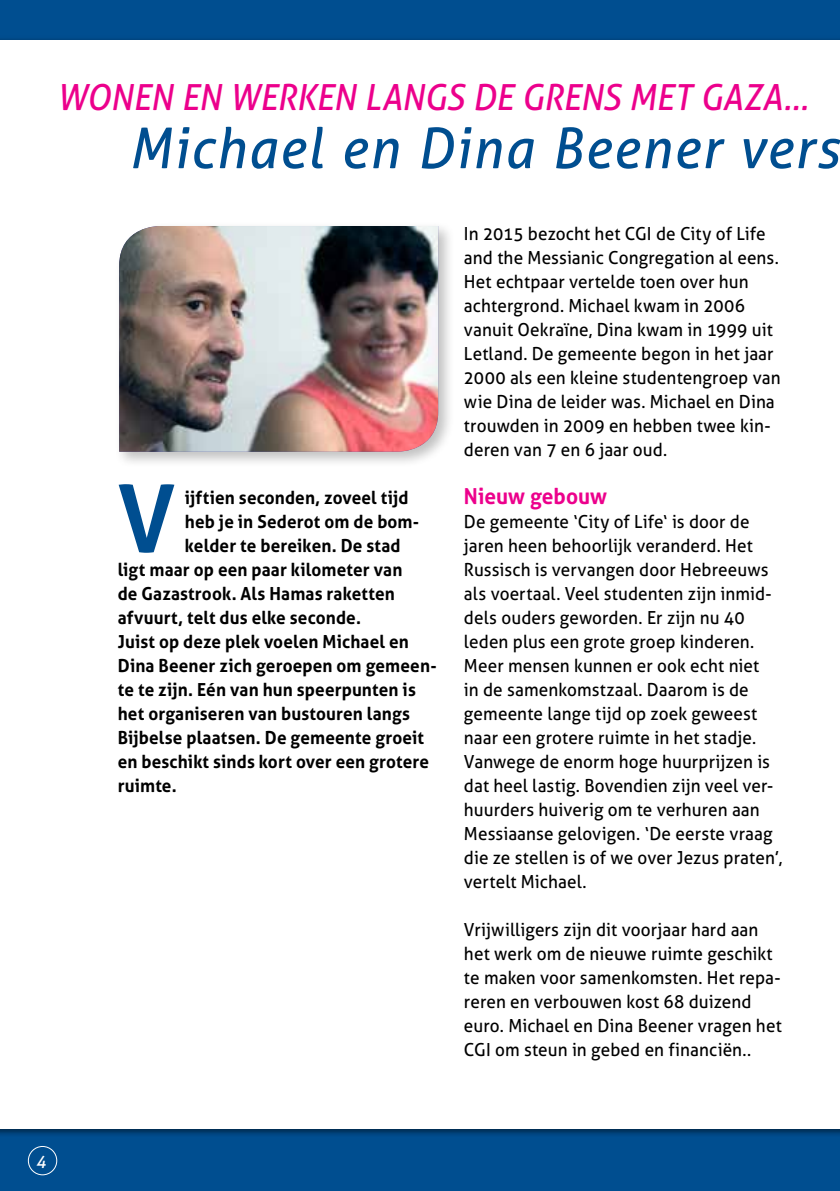
<style>
.page{position:relative;width:840px;height:1191px;background:#fff}
.page>*{position:absolute;margin:0;border:0;box-sizing:border-box;transform-origin:0 0}
.t1{font:700 93.8px "Aller";color:#004e90;scale:.95 1}
.t2{font:italic 56px "Aller";letter-spacing:.03em;color:#004e90;scale:.95 1}
.t3{font:italic 36px "Aller";letter-spacing:-.01em;color:#ec008c;scale:.95 1}
.t4{font:700 22px "Aller";color:#ec008c;scale:.95 1}
.t5{font:18px/24px "Aller";letter-spacing:.005em;color:#000;scale:.95 1}
.t6{font:700 18px "Aller";letter-spacing:.01em;color:#000;scale:.95 1}
.t7{font:italic 17px "Aller";color:#fff}
</style>
<div class="page">
<div style="left:0;top:0;width:839px;height:1191px;background:#004e90"></div>
<div style="left:0;top:40px;width:839px;height:1088px;background:#fff"></div>
<div style="left:28px;top:1146px;width:29px;height:29px;border:1px solid #fff;border-radius:50%"></div>
<div style="left:114px;top:221px;width:341px;height:248px;background:#000;opacity:.25"></div>
<img style="left:119px;top:226px;width:319px;height:226px">
<h3 class="t3" style="left:57px;top:75px;width:792px">WONEN EN WERKEN LANGS DE GRENS MET GAZA…</h3>
<h2 class="t2" style="left:129px;top:114px;width:748px">Michael en Dina Beener vers</h2>
<h1 class="t1" style="left:118px;top:461px;width:62px">V</h1>
<p class="t6" style="left:185px;top:487px;width:237px">ijftien seconden, zoveel tijd</p>
<p class="t6" style="left:185px;top:510px;width:248px">heb je in Sederot om de bom-</p>
<p class="t6" style="left:185px;top:535px;width:228px">kelder te bereiken. De stad</p>
<p class="t6" style="left:118px;top:558px;width:301px">ligt maar op een paar kilometer van</p>
<p class="t6" style="left:118px;top:582px;width:293px">de Gazastrook. Als Hamas raketten</p>
<p class="t6" style="left:118px;top:606px;width:257px">afvuurt, telt dus elke seconde.</p>
<p class="t6" style="left:118px;top:631px;width:308px">Juist op deze plek voelen Michael en</p>
<p class="t6" style="left:118px;top:654px;width:337px">Dina Beener zich geroepen om gemeen-</p>
<p class="t6" style="left:118px;top:679px;width:315px">te te zijn. Eén van hun speerpunten is</p>
<p class="t6" style="left:118px;top:702px;width:309px">het organiseren van bustouren langs</p>
<p class="t6" style="left:118px;top:726px;width:324px">Bijbelse plaatsen. De gemeente groeit</p>
<p class="t6" style="left:118px;top:750px;width:329px">en beschikt sinds kort over een grotere</p>
<p class="t6" style="left:118px;top:774px;width:63px">ruimte.</p>
<p class="t5" style="left:463px;top:222px;width:335px">In 2015 bezocht het CGI de City of Life and the Messianic Congregation al eens.<br>Het echtpaar vertelde toen over hun achtergrond. Michael kwam in 2006 vanuit Oekraïne, Dina kwam in 1999 uit Letland. De gemeente begon in het jaar 2000 als een kleine studentengroep van wie Dina de leider was. Michael en Dina trouwden in 2009 en hebben twee kin&shy;deren van 7 en 6 jaar oud.</p>
<p class="t4" style="left:463px;top:483px;width:152px">Nieuw gebouw</p>
<p class="t5" style="left:463px;top:510px;width:336px">De gemeente ‘City of Life‘ is door de jaren heen behoorlijk veranderd. Het Russisch is vervangen door Hebreeuws als voertaal. Veel studenten zijn inmid&shy;dels ouders geworden. Er zijn nu 40 leden plus een grote groep kinderen.<br>Meer mensen kunnen er ook echt niet<br>in de samenkomstzaal. Daarom is de gemeente lange tijd op zoek geweest naar een grotere ruimte in het stadje.<br>Vanwege de enorm hoge huurprijzen is dat heel lastig. Bovendien zijn veel ver&shy;huurders huiverig om te verhuren aan Messiaanse gelovigen. ‘De eerste vraag die ze stellen is of we over Jezus praten’, vertelt Michael.</p>
<p class="t5" style="left:463px;top:918px;width:336px">Vrijwilligers zijn dit voorjaar hard aan het werk om de nieuwe ruimte geschikt te maken voor samenkomsten. Het repa&shy;reren en verbouwen kost 68 duizend euro. Michael en Dina Beener vragen het CGI om steun in gebed en financiën..</p>
<p class="t7" style="left:36px;top:1150px;width:12px">4</p>
</div>
